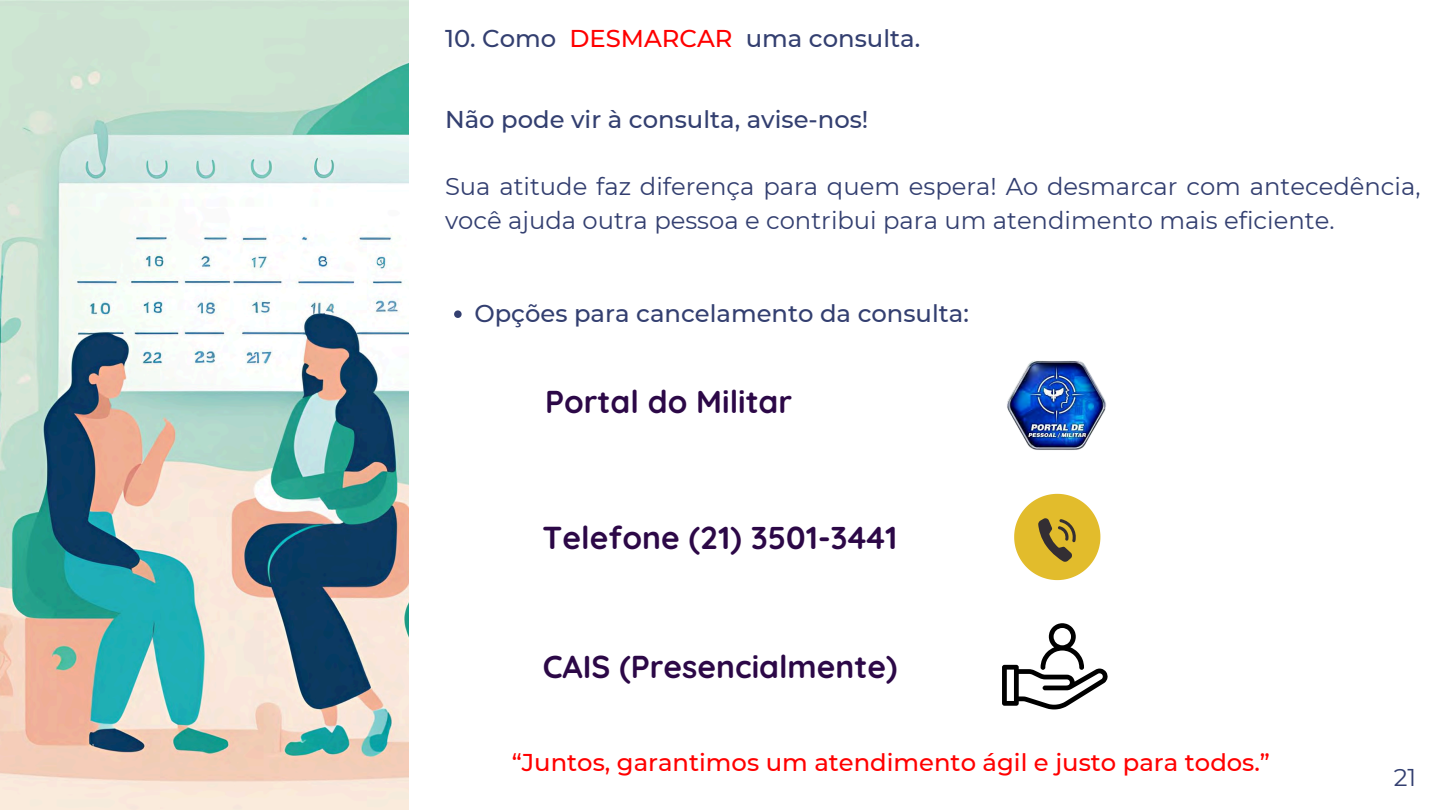
<style>
.page{position:relative;width:1440px;height:810px;background:#fff}
.page>*{position:absolute;margin:0;border:0;box-sizing:border-box;transform-origin:0 0}
.t1{font:700 31.8px "Quicksand";color:#2c0847}
.t2{font:700 31.7px "Quicksand";color:#2c0847}
.t3{font:700 31.6px "Quicksand";color:#2c0847}
.t4{font:24.3px/33.8px "Montserrat";color:#333f70}
.t5{font:500 24.3px "Montserrat";color:#333f70}
.t6{font:500 24.3px "Montserrat";color:#f00}
.s1{color:#f00}
</style>
<div class="page">
<img style="left:1007px;top:360px;width:99px;height:90px">
<svg style="left:1014px;top:494px;width:86px;height:86px"></svg>
<svg style="left:1002px;top:623px;width:106px;height:86px"></svg>
<img style="left:0;top:0;width:409px;height:810px">
<svg style="left:454px;top:310px;width:8px;height:8px"></svg>
<p class="t5" style="left:445px;top:24px;width:477px">10. Como <span class="s1">DESMARCAR</span> uma consulta.</p>
<p class="t5" style="left:445px;top:104px;width:425px">Não pode vir à consulta, avise-nos!</p>
<p class="t4" style="left:445px;top:170px;width:977px">Sua atitude faz diferença para quem espera! Ao desmarcar com antecedência, você ajuda outra pessoa e contribui para um atendimento mais eficiente.</p>
<p class="t5" style="left:474px;top:298px;width:496px">Opções para cancelamento da consulta:</p>
<h1 class="t3" style="left:545px;top:382px;width:249px">Portal do Militar</h1>
<p class="t1" style="left:543px;top:517px;width:356px">Telefone (21) 3501-3441</p>
<h1 class="t2" style="left:543px;top:647px;width:356px">CAIS (Presencialmente)</h1>
<p class="t6" style="left:512px;top:748px;width:760px">“Juntos, garantimos um atendimento ágil e justo para todos.”</p>
<p class="t4" style="left:1394px;top:760px;width:24px">21</p>
</div>
